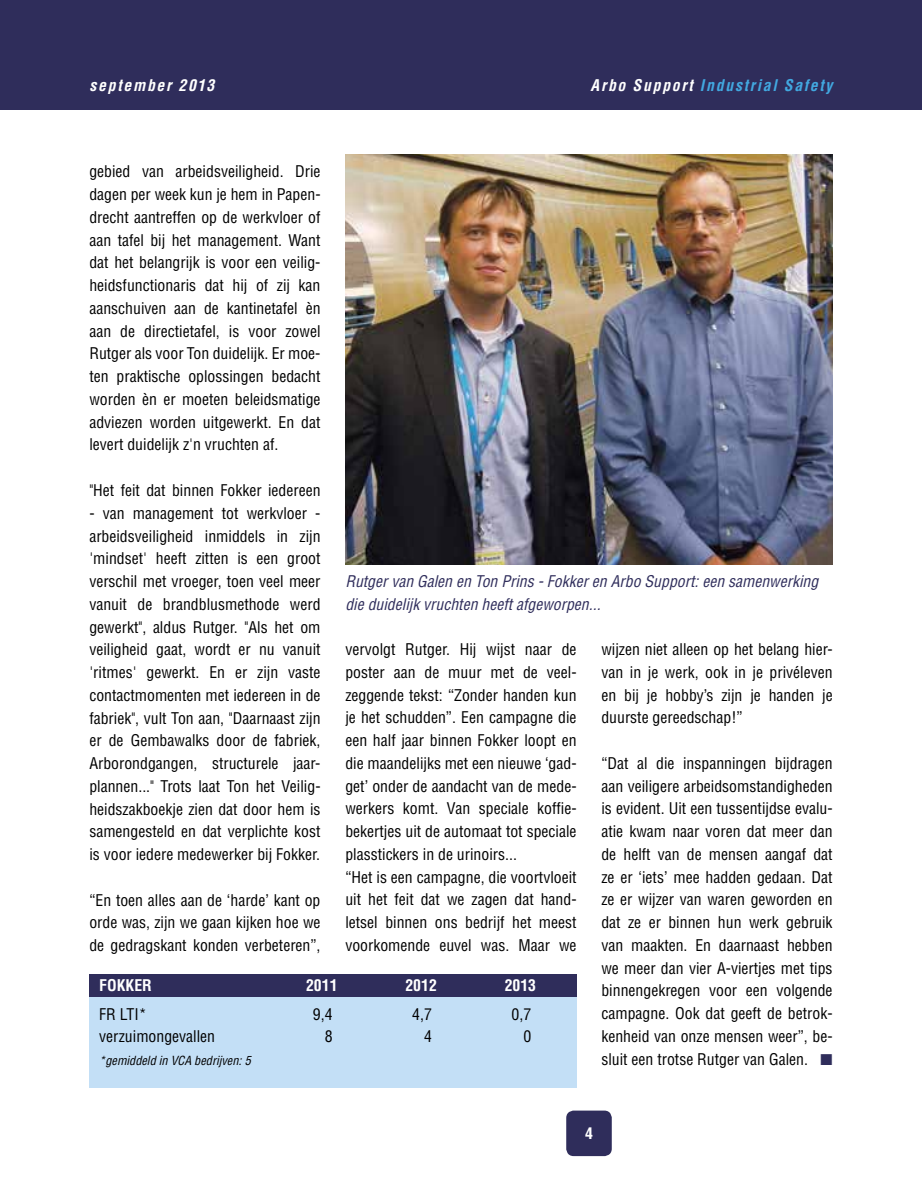
<style>
.page{position:relative;width:922px;height:1197px;background:#fff}
.page>*{position:absolute;margin:0;border:0;box-sizing:border-box;transform-origin:0 0}
.t1{font:condensed 15.75px/22.8px "Helvetica";color:#000;text-align:justify}
.t2{font:italic condensed 15.75px/22.8px "Helvetica";color:#2f2d5b}
.t3{font:italic 700 condensed 15.75px "Helvetica";letter-spacing:.11em;color:#42a8e0}
.t4{font:700 condensed 15.75px "Helvetica";color:#fff}
.t5{font:italic 700 condensed 15.75px "Helvetica";letter-spacing:.11em;color:#fff}
.t6{font:italic condensed 12.25px "Helvetica";color:#000}
.s1{color:#fff}
.s2{color:#2f2d5b}
</style>
<div class="page">
<div style="left:89px;top:996px;width:487px;height:91px;background:#c3dff6"></div>
<div style="left:89px;top:974px;width:487px;height:22px;background:#2f2d5b"></div>
<div style="left:0;top:0;width:921px;height:109px;background:#2f2d5b"></div>
<div style="left:566px;top:1110px;width:45px;height:46px;background:#2f2d5b;border-radius:7px"></div>
<img style="left:345px;top:155px;width:487px;height:409px">
<p class="t5" style="left:89px;top:75px;width:126px">september 2013</p>
<p class="t3" style="left:590px;top:75px;width:243px"><span class="s1">Arbo Support</span> Industrial Safety</p>
<p class="t1" style="left:89px;top:160px;width:233px">gebied van arbeidsveiligheid. Drie dagen per week kun je hem in Papen&shy;drecht aantreffen op de werkvloer of aan tafel bij het management. Want dat het belangrijk is voor een veilig&shy;heidsfunctionaris dat hij of zij kan aanschuiven aan de kantinetafel èn aan de directietafel, is voor zowel Rutger als voor Ton duidelijk. Er moe&shy;ten praktische oplossingen bedacht worden èn er moeten beleidsmatige adviezen worden uitgewerkt. En dat levert duidelijk z'n vruchten af.</p>
<p class="t1" style="left:89px;top:478px;width:233px">"Het feit dat binnen Fokker iedereen</p>
<p class="t1" style="left:89px;top:501px;width:233px">- van management tot werkvloer - arbeidsveiligheid inmiddels in zijn 'mindset' heeft zitten is een groot verschil met vroeger, toen veel meer vanuit de brandblusmethode werd gewerkt", aldus Rutger. "Als het om veiligheid gaat, wordt er nu vanuit 'ritmes' gewerkt. En er zijn vaste contactmomenten met iedereen in de fabriek", vult Ton aan, "Daarnaast zijn er de Gembawalks door de fabriek, Arborondgangen, structurele jaar&shy;plannen..." Trots laat Ton het Veilig&shy;heidszakboekje zien dat door hem is samengesteld en dat verplichte kost is voor iedere medewerker bij Fokker.</p>
<p class="t1" style="left:89px;top:888px;width:233px">“En toen alles aan de ‘harde’ kant op orde was, zijn we gaan kijken hoe we de gedragskant konden verbeteren”,</p>
<p class="t2" style="left:345px;top:569px;width:474px">Rutger van Galen en Ton Prins - Fokker en Arbo Support: een samenwerking die duidelijk vruchten heeft afgeworpen...</p>
<p class="t1" style="left:345px;top:638px;width:233px;text-align:left">vervolgt Rutger. Hij wijst naar de poster aan de muur met de veel&shy;zeggende tekst: “Zonder handen kun je het schudden”. Een campagne die een half jaar binnen Fokker loopt en die maandelijks met een nieuwe ‘gad&shy;get’ onder de aandacht van de mede&shy;werkers komt. Van speciale koffie&shy;bekertjes uit de automaat tot speciale plasstickers in de urinoirs...<br>“Het is een campagne, die voortvloeit uit het feit dat we zagen dat hand&shy;letsel binnen ons bedrijf het meest voorkomende euvel was. Maar we</p>
<p class="t1" style="left:601px;top:637px;width:233px">wijzen niet alleen op het belang hier&shy;van in je werk, ook in je privéleven en bij je hobby’s zijn je handen je duurste gereedschap!”</p>
<p class="t1" style="left:601px;top:751px;width:233px">“Dat al die inspanningen bijdragen aan veiligere arbeidsomstandigheden is evident. Uit een tussentijdse evalu&shy;atie kwam naar voren dat meer dan de helft van de mensen aangaf dat ze er ‘iets’ mee hadden gedaan. Dat ze er wijzer van waren geworden en dat ze er binnen hun werk gebruik van maakten. En daarnaast hebben we meer dan vier A-viertjes met tips binnengekregen voor een volgende campagne. Ook dat geeft de betrok&shy;kenheid van onze mensen weer”, be&shy;sluit een trotse Rutger van Galen. <span class="s2">■</span></p>
<p class="t4" style="left:99px;top:976px;width:54px">FOKKER</p>
<p class="t4" style="left:306px;top:976px;width:33px">2011</p>
<p class="t4" style="left:405px;top:976px;width:33px">2012</p>
<p class="t4" style="left:504px;top:976px;width:33px">2013</p>
<p class="t1" style="left:99px;top:1002px;width:49px">FR LTI*</p>
<p class="t1" style="left:313px;top:1002px;width:21px">9,4</p>
<p class="t1" style="left:412px;top:1002px;width:21px">4,7</p>
<p class="t1" style="left:511px;top:1002px;width:21px">0,7</p>
<p class="t1" style="left:99px;top:1024px;width:117px">verzuimongevallen</p>
<p class="t1" style="left:324px;top:1024px;width:9px">8</p>
<p class="t1" style="left:424px;top:1024px;width:9px">4</p>
<p class="t1" style="left:523px;top:1024px;width:9px">0</p>
<p class="t6" style="left:99px;top:1053px;width:153px">*gemiddeld in VCA bedrijven: 5</p>
<p class="t4" style="left:585px;top:1124px;width:9px">4</p>
</div>
